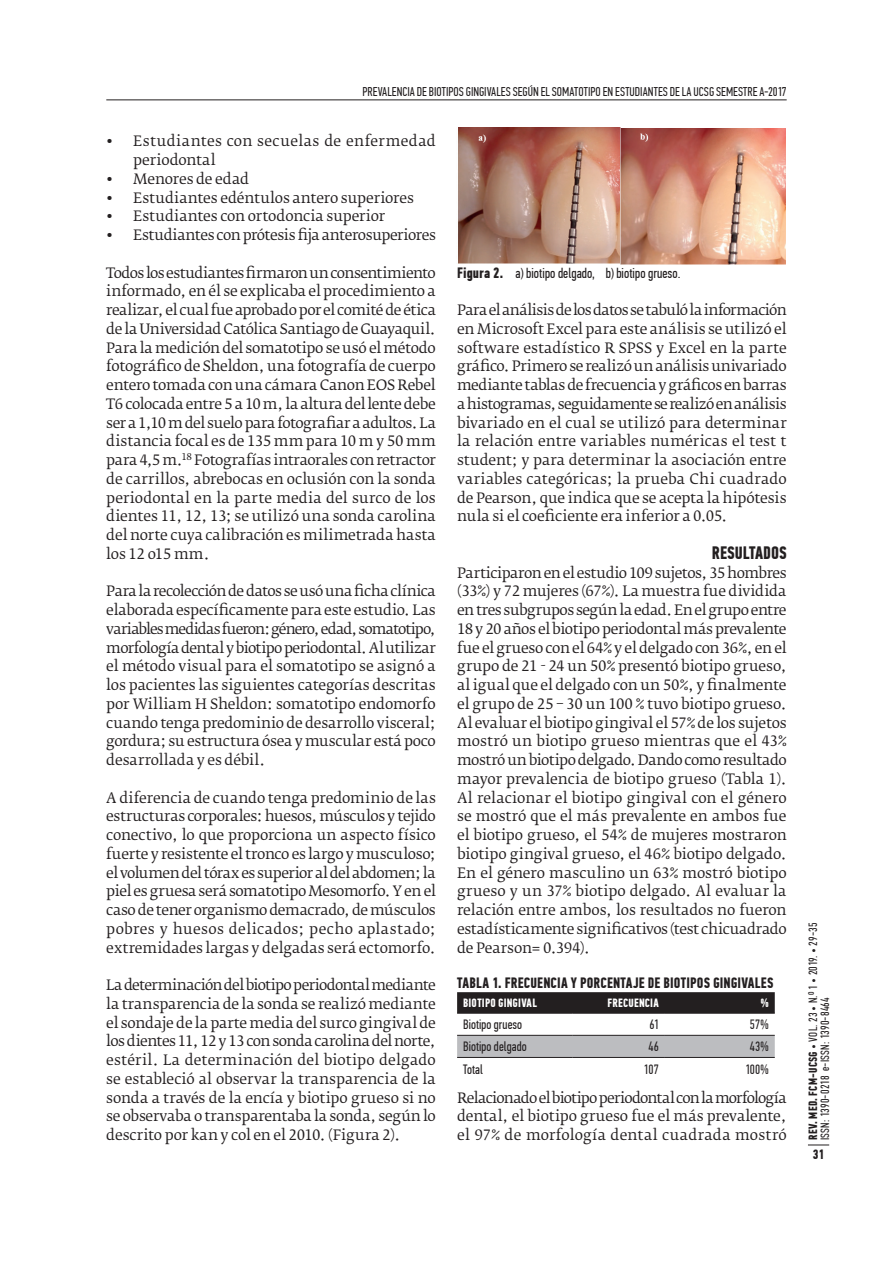
<style>
.page{position:relative;width:893px;height:1263px;background:#fff}
.page>*{position:absolute;margin:0;border:0;box-sizing:border-box;transform-origin:0 0}
.Subtítulo_01{font:700 18px "PF Din Text Comp Pro";letter-spacing:-.005em;color:#231f20}
.Nombre_Tabla{font:700 15px "PF Din Text Comp Pro";letter-spacing:.01em;color:#231f20}
.Cuerpo_de_Texto{font:14.25px/18.8px "Fedra Serif B Pro";letter-spacing:-.01em;color:#231f20;text-align:justify}
.Cuerpo_de_Texto-2{font:14.25px/18.8px "Fedra Serif B Pro";letter-spacing:.02em;color:#231f20}
.Cuerpo_de_Texto-3{font:14.25px "Fedra Serif B Pro";letter-spacing:-.03em;color:#231f20}
.Pie_de_Imagen{font:14.25px "PF Din Text Comp Pro";letter-spacing:.005em;color:#231f20}
.Texto_Tabla{font:13.5px "PF Din Text Comp Pro";letter-spacing:.005em;color:#231f20}
.t1{font:700 13.5px "PF Din Text Comp Pro";color:#231f20}
.t2{font:12.75px "PF Din Text Comp Pro";letter-spacing:.005em;color:#231f20}
.t3{font:12px/12px "PF Din Text Comp Pro";letter-spacing:.02em;color:#231f20}
.Cabezal_Tabla{font:700 12px "PF Din Text Comp Pro";letter-spacing:.02em;color:#fff}
.s1{font-weight:700;font-size:15px}
.s2{font-weight:700}
</style>
<div class="page">
<svg style="left:808px;top:1144px;width:21px;height:1px"></svg>
<hr style="left:106px;top:99px;width:681px;height:1px;background:#231f20">
<div style="left:457px;top:992px;width:318px;height:21px;background:#231f20"></div>
<div style="left:457px;top:1036px;width:318px;height:21px;background:#bcbdc0"></div>
<hr style="left:457px;top:1013px;width:116px;height:1px;background:#231f20">
<hr style="left:573px;top:1013px;width:92px;height:1px;background:#231f20">
<hr style="left:665px;top:1013px;width:110px;height:1px;background:#231f20">
<hr style="left:457px;top:1035px;width:116px;height:1px;background:#231f20">
<hr style="left:573px;top:1035px;width:92px;height:1px;background:#231f20">
<hr style="left:665px;top:1035px;width:110px;height:1px;background:#231f20">
<hr style="left:457px;top:1057px;width:116px;height:1px;background:#231f20">
<hr style="left:573px;top:1057px;width:92px;height:1px;background:#231f20">
<hr style="left:665px;top:1057px;width:110px;height:1px;background:#231f20">
<img style="left:458px;top:127px;width:328px;height:138px">
<p class="t2" style="left:362px;top:84px;width:426px">PREVALENCIA DE BIOTIPOS GINGIVALES SEGÚN EL SOMATOTIPO EN ESTUDIANTES DE LA UCSG SEMESTRE A-2017</p>
<p class="Cuerpo_de_Texto-2" style="left:133px;top:132px;width:304px;text-indent:-27px">• Estudiantes con secuelas de enfermedad periodontal</p>
<p class="Cuerpo_de_Texto" style="left:106px;top:169px;width:144px">• Menores de edad</p>
<p class="Cuerpo_de_Texto" style="left:106px;top:188px;width:309px">• Estudiantes edéntulos antero superiores</p>
<p class="Cuerpo_de_Texto" style="left:106px;top:207px;width:280px">• Estudiantes con ortodoncia superior</p>
<p class="Cuerpo_de_Texto-3" style="left:106px;top:226px;width:331px">• Estudiantes con prótesis fija anterosuperiores</p>
<p class="Cuerpo_de_Texto" style="left:106px;top:263px;width:331px">Todos los estudiantes firmaron un consentimiento informado, en él se explicaba el procedimiento a realizar, el cual fue aprobado por el comité de ética de la Universidad Católica Santiago de Guayaquil.</p>
<p class="Cuerpo_de_Texto" style="left:106px;top:338px;width:331px">Para la medición del somatotipo se usó el método fotográfico de Sheldon, una fotografía de cuerpo entero tomada con una cámara Canon EOS Rebel T6 colocada entre 5 a 10 m, la altura del lente debe ser a 1,10 m del suelo para fotografiar a adultos. La distancia focal es de 135 mm para 10 m y 50 mm para 4,5 m.<sup>18</sup> Fotografías intraorales con retractor de carrillos, abrebocas en oclusión con la sonda periodontal en la parte media del surco de los dientes 11, 12, 13; se utilizó una sonda carolina del norte cuya calibración es milimetrada hasta los 12 o15 mm.</p>
<p class="Cuerpo_de_Texto" style="left:106px;top:582px;width:331px">Para la recolección de datos se usó una ficha clínica elaborada específicamente para este estudio. Las variables medidas fueron: género, edad, somatotipo, morfología dental y biotipo periodontal. Al utilizar el método visual para el somatotipo se asignó a los pacientes las siguientes categorías descritas por William H Sheldon: somatotipo endomorfo cuando tenga predominio de desarrollo visceral; gordura; su estructura ósea y muscular está poco desarrollada y es débil.</p>
<p class="Cuerpo_de_Texto" style="left:106px;top:788px;width:331px">A diferencia de cuando tenga predominio de las estructuras corporales: huesos, músculos y tejido conectivo, lo que proporciona un aspecto físico fuerte y resistente el tronco es largo y musculoso; el volumen del tórax es superior al del abdomen; la piel es gruesa será somatotipo Mesomorfo. Y en el caso de tener organismo demacrado, de músculos pobres y huesos delicados; pecho aplastado; extremidades largas y delgadas será ectomorfo.</p>
<p class="Cuerpo_de_Texto" style="left:106px;top:976px;width:331px">La determinación del biotipo periodontal mediante la transparencia de la sonda se realizó mediante el sondaje de la parte media del surco gingival de los dientes 11, 12 y 13 con sonda carolina del norte, estéril. La determinación del biotipo delgado se estableció al observar la transparencia de la sonda a través de la encía y biotipo grueso si no se observaba o transparentaba la sonda, según lo descrito por kan y col en el 2010. (Figura 2).</p>
<p class="Pie_de_Imagen" style="left:457px;top:265px;width:225px"><span class="s1">Figura 2.</span> a) biotipo delgado, b) biotipo grueso.</p>
<p class="Cuerpo_de_Texto" style="left:457px;top:301px;width:331px">Para el análisis de los datos se tabuló la información en Microsoft Excel para este análisis se utilizó el software estadístico R SPSS y Excel en la parte gráfico. Primero se realizó un análisis univariado mediante tablas de frecuencia y gráficos en barras a histogramas, seguidamente se realizó en análisis bivariado en el cual se utilizó para determinar la relación entre variables numéricas el test t student; y para determinar la asociación entre variables categóricas; la prueba Chi cuadrado de Pearson, que indica que se acepta la hipótesis nula si el coeficiente era inferior a 0.05.</p>
<p class="Subtítulo_01" style="left:712px;top:542px;width:76px">RESULTADOS</p>
<p class="Cuerpo_de_Texto" style="left:457px;top:563px;width:331px">Participaron en el estudio 109 sujetos, 35 hombres (33%) y 72 mujeres (67%). La muestra fue dividida en tres subgrupos según la edad. En el grupo entre 18 y 20 años el biotipo periodontal más prevalente fue el grueso con el 64% y el delgado con 36%, en el grupo de 21 - 24 un 50% presentó biotipo grueso, al igual que el delgado con un 50%, y finalmente el grupo de 25 – 30 un 100 % tuvo biotipo grueso.<br>Al evaluar el biotipo gingival el 57% de los sujetos mostró un biotipo grueso mientras que el 43% mostró un biotipo delgado. Dando como resultado mayor prevalencia de biotipo grueso (Tabla 1).<br>Al relacionar el biotipo gingival con el género se mostró que el más prevalente en ambos fue el biotipo grueso, el 54% de mujeres mostraron biotipo gingival grueso, el 46% biotipo delgado.<br>En el género masculino un 63% mostró biotipo grueso y un 37% biotipo delgado. Al evaluar la relación entre ambos, los resultados no fueron estadísticamente significativos (test chicuadrado de Pearson= 0.394).</p>
<p class="Nombre_Tabla" style="left:457px;top:974px;width:318px">TABLA 1. FRECUENCIA Y PORCENTAJE DE BIOTIPOS GINGIVALES</p>
<p class="Cabezal_Tabla" style="left:463px;top:996px;width:75px">BIOTIPO GINGIVAL</p>
<p class="Cabezal_Tabla" style="left:607px;top:996px;width:53px">FRECUENCIA</p>
<p class="Cabezal_Tabla" style="left:761px;top:996px;width:9px">%</p>
<p class="Texto_Tabla" style="left:463px;top:1017px;width:60px">Biotipo grueso</p>
<p class="Texto_Tabla" style="left:649px;top:1017px;width:11px">61</p>
<p class="Texto_Tabla" style="left:750px;top:1017px;width:20px">57%</p>
<p class="Texto_Tabla" style="left:463px;top:1039px;width:65px">Biotipo delgado</p>
<p class="Texto_Tabla" style="left:648px;top:1039px;width:12px">46</p>
<p class="Texto_Tabla" style="left:750px;top:1039px;width:20px">43%</p>
<p class="Texto_Tabla" style="left:463px;top:1061px;width:21px">Total</p>
<p class="Texto_Tabla" style="left:644px;top:1061px;width:17px">107</p>
<p class="Texto_Tabla" style="left:745px;top:1061px;width:25px">100%</p>
<p class="Cuerpo_de_Texto" style="left:457px;top:1088px;width:331px">Relacionado el biotipo periodontal con la morfología dental, el biotipo grueso fue el más prevalente, el 97% de morfología dental cuadrada mostró</p>
<p class="t3" style="left:807px;top:1140px;width:219px;rotate:-90deg"><span class="s2">REV. MED. FCM-UCSG</span> • VOL. 23 • N.O 1 • 2019. • 29-35<br>ISSN: 1390-0218 e-ISSN: 1390-8464</p>
<p class="t1" style="left:813px;top:1146px;width:13px">31</p>
</div>
